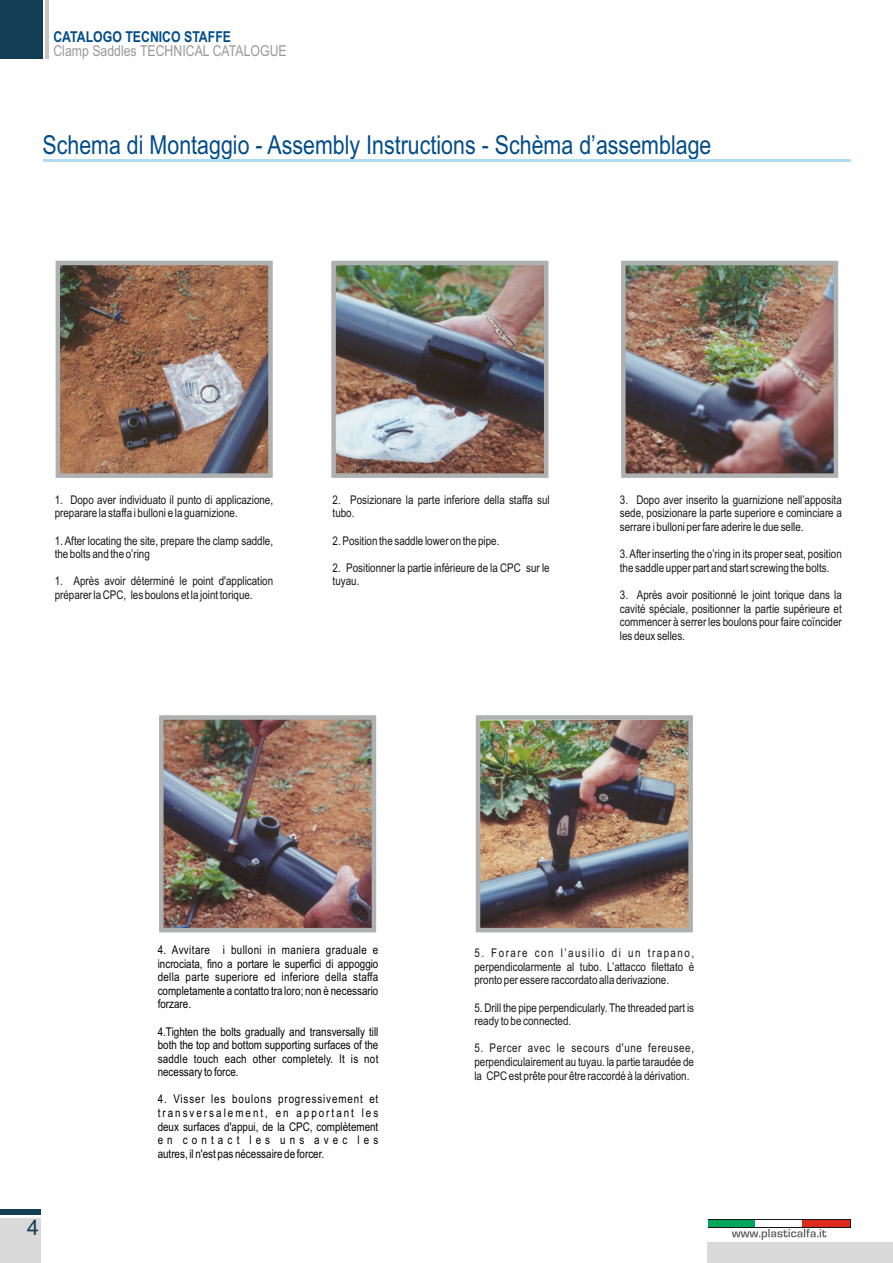
<style>
.page{position:relative;width:893px;height:1263px;background:#fff}
.page>*{position:absolute;margin:0;border:0;box-sizing:border-box;transform-origin:0 0}
.t1{font:26.1px "Arial Narrow";color:#004c8a}
.t2{font:21.45px "Arial";color:#133d55}
.t3{font:15px "Arial Narrow";color:#999}
.t4{font:700 15px "Arial Narrow";color:#004c8a}
.t5{font:12px/13.6px "Arial Narrow";color:#151616}
.t6{font:12px/13.6px "Arial Narrow";color:#000;text-align:justify}
</style>
<div class="page">
<div style="left:0;top:1217px;width:41px;height:46px;background:#d9d9d9"></div>
<div style="left:0;top:1209px;width:41px;height:5px;background:#133d55"></div>
<div style="left:707px;top:1242px;width:186px;height:21px;background:#d9d9d9"></div>
<div style="left:708px;top:1219px;width:142px;height:9px;background:#151616"></div>
<div style="left:708px;top:1220px;width:47px;height:7px;background:#00a759"></div>
<div style="left:755px;top:1220px;width:48px;height:7px;background:#fff"></div>
<div style="left:803px;top:1220px;width:47px;height:7px;background:#dd2b1c"></div>
<svg style="left:732px;top:1229px;width:94px;height:11px"></svg>
<img style="left:61px;top:266px;width:207px;height:207px">
<div style="left:56px;top:261px;width:217px;height:217px;border:4px solid #afb0b0"></div>
<img style="left:336px;top:266px;width:207px;height:207px">
<div style="left:331px;top:261px;width:217px;height:217px;border:4px solid #afb0b0"></div>
<img style="left:626px;top:266px;width:207px;height:207px">
<div style="left:621px;top:261px;width:217px;height:217px;border:4px solid #afb0b0"></div>
<img style="left:164px;top:720px;width:207px;height:207px">
<div style="left:159px;top:715px;width:217px;height:217px;border:4px solid #afb0b0"></div>
<img style="left:481px;top:720px;width:207px;height:207px">
<div style="left:476px;top:715px;width:217px;height:217px;border:4px solid #afb0b0"></div>
<hr style="left:43px;top:159px;width:808px;height:2px;background:#afdcf2">
<div style="left:0;top:0;width:43px;height:59px;background:#133d55"></div>
<hr style="left:45px;top:0;width:4px;height:59px;background:#c5c5c5">
<p class="t4" style="left:53px;top:31px;width:179px">CATALOGO TECNICO STAFFE</p>
<p class="t3" style="left:53px;top:45px;width:235px">Clamp Saddles TECHNICAL CATALOGUE</p>
<h1 class="t1" style="left:42px;top:135px;width:670px">Schema di Montaggio - Assembly Instructions - Schèma d’assemblage</h1>
<p class="t5" style="left:55px;top:494px;width:220px">1. Dopo aver individuato il punto di applicazione, preparare la staffa i bulloni e la guarnizione.</p>
<p class="t5" style="left:55px;top:535px;width:220px">1. After locating the site, prepare the clamp saddle, the bolts and the o’ring</p>
<p class="t5" style="left:55px;top:575px;width:220px">1. Après avoir déterminé le point d'application préparer la CPC, les boulons et la joint torique.</p>
<p class="t5" style="left:333px;top:494px;width:219px">2. Posizionare la parte inferiore della staffa sul tubo.</p>
<p class="t5" style="left:333px;top:535px;width:168px">2. Position the saddle lower on the pipe.</p>
<p class="t5" style="left:333px;top:562px;width:219px">2. Positionner la partie inférieure de la CPC sur le tuyau.</p>
<p class="t5" style="left:620px;top:494px;width:223px;text-align:justify">3. Dopo aver inserito la guarnizione nell’apposita sede, posizionare la parte superiore e cominciare a serrare i bulloni per fare aderire le due selle.</p>
<p class="t5" style="left:620px;top:548px;width:223px">3. After inserting the o’ring in its proper seat, position the saddle upper part and start screwing the bolts.</p>
<p class="t5" style="left:620px;top:589px;width:223px;text-align:justify">3. Après avoir positionné le joint torique dans la cavité spéciale, positionner la partie supérieure et commencer à serrer les boulons pour faire coïncider les deux selles.</p>
<h2 class="t2" style="left:27px;top:1219px;width:13px">4</h2>
<p class="t6" style="left:158px;top:944px;width:222px">4. Avvitare i bulloni in maniera graduale e incrociata, fino a portare le superfici di appoggio della parte superiore ed inferiore della staffa completamente a contatto tra loro; non è necessario forzare.</p>
<p class="t6" style="left:158px;top:1025px;width:222px">4.Tighten the bolts gradually and transversally till both the top and bottom supporting surfaces of the saddle touch each other completely. It is not necessary to force.</p>
<p class="t6" style="left:158px;top:1093px;width:222px">4. Visser les boulons progressivement et transversalement, en apportant les deux surfaces d'appui, de la CPC, complètement en contact les uns avec les autres, il n'est pas nécessaire de forcer.</p>
<p class="t5" style="left:474px;top:947px;width:221px;text-align:justify">5. Forare con l’ausilio di un trapano, perpendicolarmente al tubo. L’attacco filettato è pronto per essere raccordato alla derivazione.</p>
<p class="t5" style="left:474px;top:1001px;width:221px">5. Drill the pipe perpendicularly. The threaded part is ready to be connected.</p>
<p class="t5" style="left:474px;top:1042px;width:221px;text-align:justify">5. Percer avec le secours d'une fereusee, perpendiculairement au tuyau. la partie taraudée de la CPC est prête pour être raccordé à la dérivation.</p>
</div>
